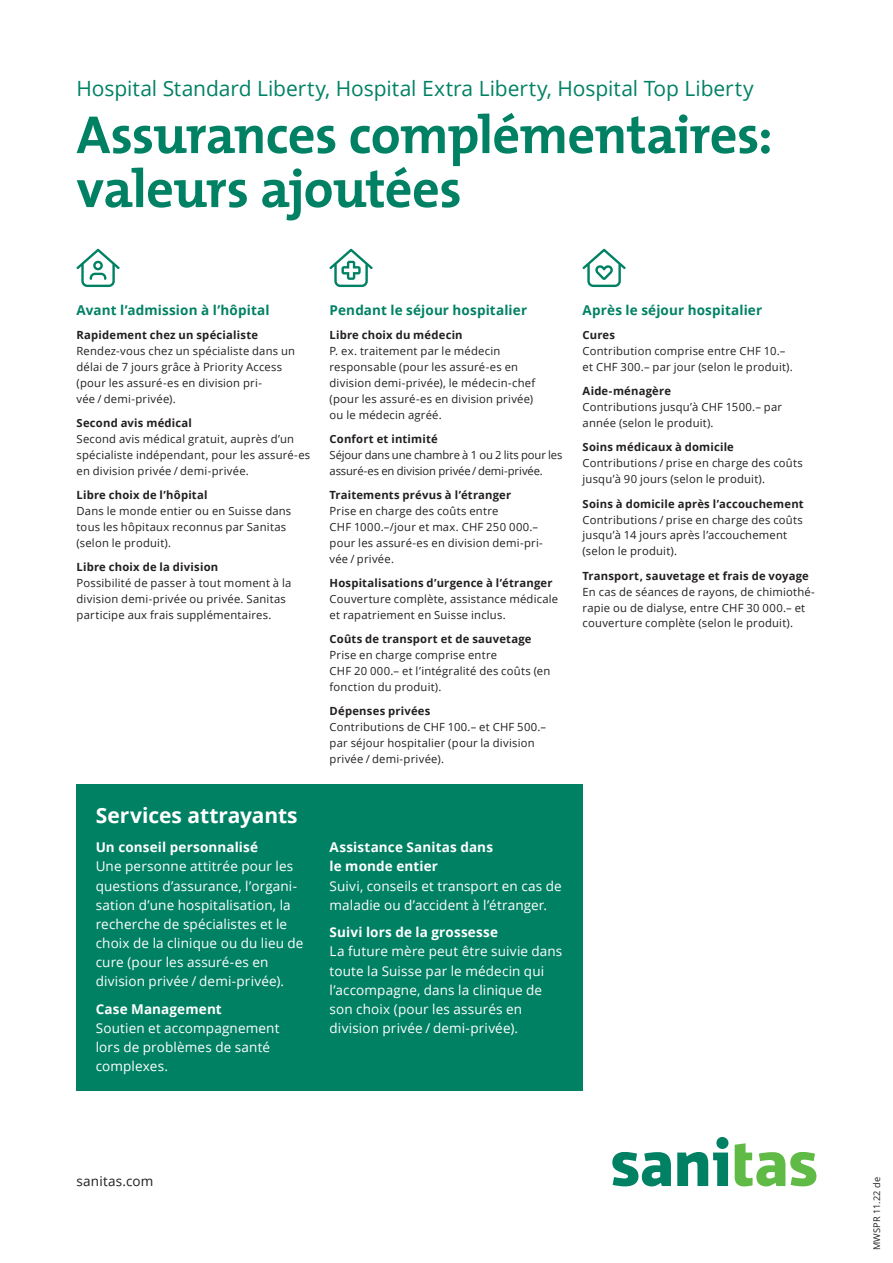
<style>
.page{position:relative;width:893px;height:1263px;background:#fff}
.page>*{position:absolute;margin:0;border:0;box-sizing:border-box;transform-origin:0 0}
.t1{font:54px/54px "The Mix Bold Plain";letter-spacing:-.015em;color:#008164}
.t2{font:21px "Open Sans";letter-spacing:-.005em;color:#008164}
.t3{font:700 21px "Open Sans";letter-spacing:-.005em;color:#fff}
.t4{font:13.5px/19.2px "Open Sans";letter-spacing:.01em;color:#fff}
.t5{font:700 13.5px/19.2px "Open Sans";letter-spacing:.01em;color:#fff}
.t6{font:700 13.5px "Open Sans";letter-spacing:.01em;color:#008164}
.t7{font:13.5px "Open Sans";letter-spacing:.01em;color:#231f20}
.t8{font:11.25px/15.9px "Open Sans";letter-spacing:.02em;color:#231f20}
.t9{font:700 11.25px "Open Sans";letter-spacing:.015em;color:#231f20}
.t10{font:11.25px/15.9px "Open Sans";letter-spacing:-.01em;color:#231f20}
.t11{font:9.15px "Open Sans";letter-spacing:.025em;color:#231f20}
</style>
<div class="page">
<div style="left:716px;top:1137px;width:12px;height:12px;background:#008164;border-radius:50%"></div>
<svg style="left:612px;top:1152px;width:59px;height:34px"></svg>
<svg style="left:677px;top:1152px;width:51px;height:34px"></svg>
<svg style="left:735px;top:1143px;width:81px;height:43px"></svg>
<div style="left:77px;top:784px;width:506px;height:307px;background:#008164"></div>
<svg style="left:76px;top:249px;width:44px;height:38px"></svg>
<svg style="left:329px;top:249px;width:44px;height:38px"></svg>
<svg style="left:582px;top:249px;width:44px;height:38px"></svg>
<h2 class="t2" style="left:77px;top:74px;width:678px">Hospital Standard Liberty, Hospital Extra Liberty, Hospital Top Liberty</h2>
<h1 class="t1" style="left:77px;top:106px;width:698px">Assurances complémentaires: valeurs ajoutées</h1>
<p class="t6" style="left:77px;top:300px;width:194px">Avant l’admission à l’hôpital</p>
<p class="t9" style="left:77px;top:327px;width:183px">Rapidement chez un spécialiste</p>
<p class="t8" style="left:77px;top:343px;width:220px">Rendez-vous chez un spécialiste dans un délai de 7 jours grâce à Priority Access (pour les assuré-es en division pri-<br>vée / demi-privée).</p>
<p class="t9" style="left:77px;top:415px;width:117px">Second avis médical</p>
<p class="t8" style="left:77px;top:431px;width:235px">Second avis médical gratuit, auprès d’un spécialiste indépendant, pour les assuré-es en division privée / demi-privée.</p>
<p class="t9" style="left:77px;top:487px;width:133px">Libre choix de l’hôpital</p>
<p class="t8" style="left:77px;top:503px;width:216px">Dans le monde entier ou en Suisse dans tous les hôpitaux reconnus par Sanitas (selon le produit).</p>
<p class="t9" style="left:77px;top:559px;width:143px">Libre choix de la division</p>
<p class="t8" style="left:77px;top:575px;width:216px">Possibilité de passer à tout moment à la division demi-privée ou privée. Sanitas participe aux frais supplémentaires.</p>
<h2 class="t3" style="left:96px;top:800px;width:203px">Services attrayants</h2>
<p class="t5" style="left:96px;top:837px;width:164px">Un conseil personnalisé</p>
<p class="t4" style="left:96px;top:857px;width:209px">Une personne attitrée pour les questions d’assurance, l’organi&shy;sation d’une hospitalisation, la recherche de spécialistes et le choix de la clinique ou du lieu de cure (pour les assuré-es en division privée / demi-privée).</p>
<p class="t5" style="left:96px;top:999px;width:128px">Case Management</p>
<p class="t4" style="left:96px;top:1018px;width:185px">Soutien et accompagnement lors de problèmes de santé complexes.</p>
<p class="t6" style="left:330px;top:300px;width:199px">Pendant le séjour hospitalier</p>
<p class="t9" style="left:330px;top:327px;width:135px">Libre choix du médecin</p>
<p class="t8" style="left:330px;top:343px;width:207px">P. ex. traitement par le médecin responsable (pour les assuré-es en division demi-privée), le médecin-chef (pour les assuré-es en division privée) ou le médecin agréé.</p>
<p class="t9" style="left:330px;top:431px;width:110px">Confort et intimité</p>
<p class="t10" style="left:330px;top:446px;width:234px">Séjour dans une chambre à 1 ou 2 lits pour les assuré-es en division privée / demi-privée.</p>
<p class="t9" style="left:330px;top:487px;width:183px">Traitements prévus à l’étranger</p>
<p class="t8" style="left:330px;top:503px;width:215px">Prise en charge des coûts entre<br>CHF 1000.–/jour et max. CHF 250 000.– pour les assuré-es en division demi-pri&shy;vée / privée.</p>
<p class="t9" style="left:330px;top:575px;width:224px">Hospitalisations d’urgence à l’étranger</p>
<p class="t8" style="left:330px;top:591px;width:230px">Couverture complète, assistance médicale et rapatriement en Suisse inclus.</p>
<p class="t9" style="left:330px;top:631px;width:204px">Coûts de transport et de sauvetage</p>
<p class="t8" style="left:330px;top:647px;width:222px">Prise en charge comprise entre<br>CHF 20 000.– et l’intégralité des coûts (en fonction du produit).</p>
<p class="t9" style="left:330px;top:703px;width:102px">Dépenses privées</p>
<p class="t8" style="left:330px;top:719px;width:218px">Contributions de CHF 100.– et CHF 500.– par séjour hospitalier (pour la division privée / demi-privée).</p>
<p class="t5" style="left:330px;top:837px;width:165px">Assistance Sanitas dans le monde entier</p>
<p class="t4" style="left:330px;top:876px;width:234px">Suivi, conseils et transport en cas de maladie ou d’accident à l’étranger.</p>
<p class="t5" style="left:330px;top:922px;width:170px">Suivi lors de la grossesse</p>
<p class="t4" style="left:330px;top:942px;width:234px">La future mère peut être suivie dans toute la Suisse par le médecin qui l’accompagne, dans la clinique de son choix (pour les assurés en division privée / demi-privée).</p>
<p class="t6" style="left:583px;top:300px;width:181px">Après le séjour hospitalier</p>
<p class="t9" style="left:583px;top:327px;width:34px">Cures</p>
<p class="t8" style="left:583px;top:343px;width:212px">Contribution comprise entre CHF 10.– et CHF 300.– par jour (selon le produit).</p>
<p class="t9" style="left:583px;top:383px;width:90px">Aide-ménagère</p>
<p class="t8" style="left:583px;top:399px;width:201px">Contributions jusqu’à CHF 1500.– par année (selon le produit).</p>
<p class="t9" style="left:583px;top:439px;width:153px">Soins médicaux à domicile</p>
<p class="t8" style="left:583px;top:455px;width:222px">Contributions / prise en charge des coûts jusqu’à 90 jours (selon le produit).</p>
<p class="t9" style="left:583px;top:496px;width:223px">Soins à domicile après l’accouchement</p>
<p class="t8" style="left:583px;top:511px;width:222px">Contributions / prise en charge des coûts jusqu’à 14 jours après l’accouchement (selon le produit).</p>
<p class="t9" style="left:583px;top:568px;width:228px">Transport, sauvetage et frais de voyage</p>
<p class="t8" style="left:583px;top:583px;width:234px">En cas de séances de rayons, de chimiothé&shy;rapie ou de dialyse, entre CHF 30 000.– et couverture complète (selon le produit).</p>
<p class="t7" style="left:77px;top:1172px;width:78px">sanitas.com</p>
<p class="t11" style="left:871px;top:1250px;width:75px;rotate:-90deg">MWSPR 11.22 de</p>
</div>
